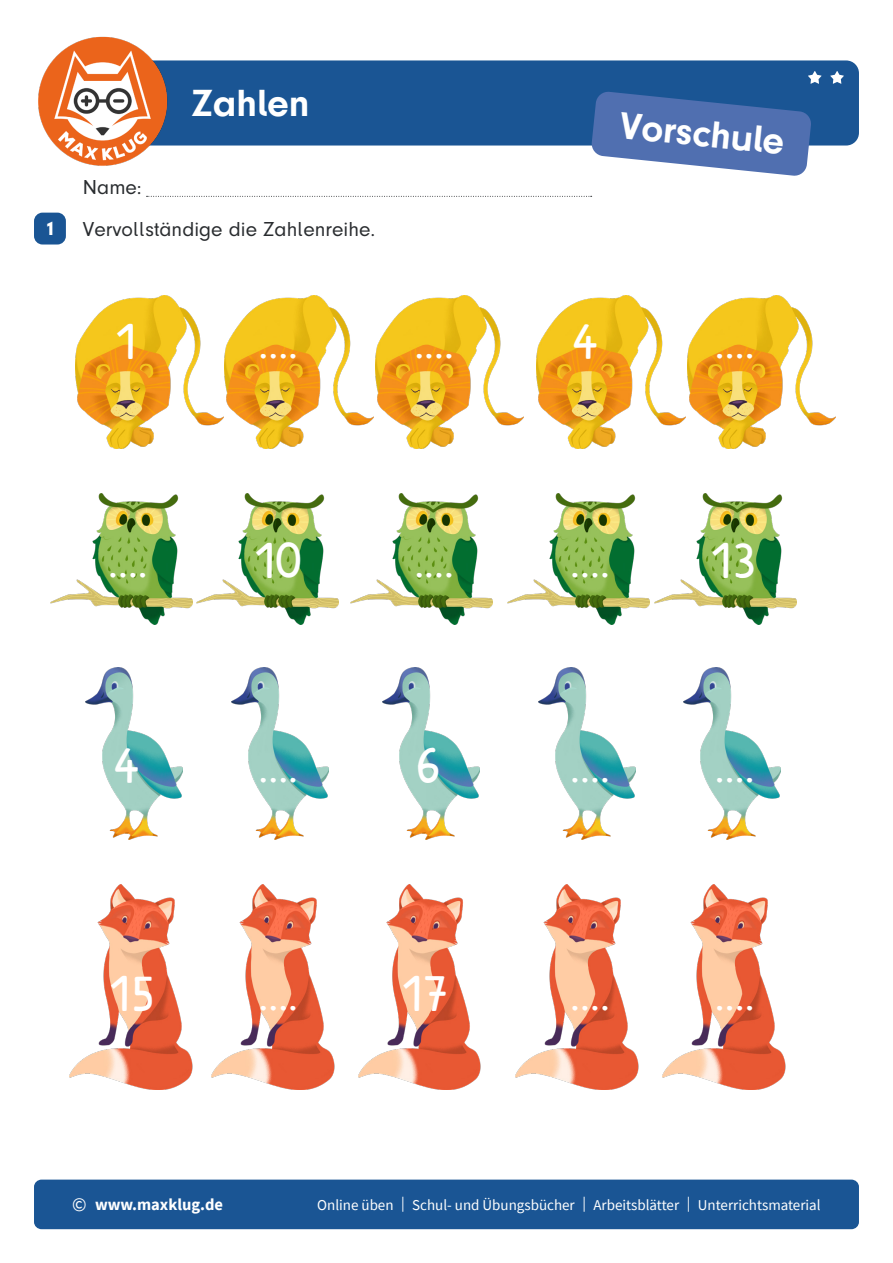
<style>
.page{position:relative;width:893px;height:1263px;background:#fff}
.page>*{position:absolute;margin:0;border:0;box-sizing:border-box;transform-origin:0 0}
.t1{font:700 45.15px "Grundschrift";letter-spacing:-.1em;color:#fff}
.t2{font:700 39px "Mk Druckschrift N";color:#fff}
.t3{font:700 38.85px "Mk Druckschrift N";color:#fff}
.t4{font:21px "Mk Druckschrift N";color:#292c2f}
.t5{font:19.5px "Mk Druckschrift N bl";color:#fff}
.t6{font:700 16.5px "Source Sans Pro";color:#fff}
.t7{font:15px "Source Sans Pro";color:#fff}
.s1{font-weight:400;font-size:19.5px}
</style>
<div class="page">
<div style="left:170px;top:60px;width:689px;height:86px;background:#1a5594"></div>
<svg style="left:591px;top:91px;width:221px;height:85px;background:#5e7db6"></svg>
<img style="left:38px;top:36px;width:132px;height:130px">
<div style="left:34px;top:1179px;width:825px;height:50px;background:#1a5594;border-radius:7px"></div>
<svg style="left:830px;top:71px;width:14px;height:13px"></svg>
<svg style="left:808px;top:71px;width:13px;height:13px"></svg>
<svg style="left:147px;top:196px;width:445px;height:1px"></svg>
<div style="left:34px;top:213px;width:32px;height:31px;background:#1a5594;border-radius:9px"></div>
<img style="left:75px;top:295px;width:298px;height:153px">
<img style="left:537px;top:295px;width:148px;height:153px">
<img style="left:375px;top:295px;width:149px;height:153px">
<img style="left:687px;top:295px;width:149px;height:153px">
<img style="left:51px;top:493px;width:142px;height:131px">
<img style="left:197px;top:493px;width:142px;height:131px">
<img style="left:350px;top:493px;width:143px;height:131px">
<img style="left:654px;top:493px;width:143px;height:131px">
<img style="left:507px;top:493px;width:143px;height:131px">
<img style="left:85px;top:667px;width:97px;height:173px">
<img style="left:231px;top:667px;width:98px;height:173px">
<img style="left:382px;top:667px;width:98px;height:173px">
<img style="left:538px;top:667px;width:98px;height:173px">
<img style="left:683px;top:667px;width:98px;height:173px">
<img style="left:70px;top:885px;width:123px;height:204px">
<img style="left:211px;top:885px;width:124px;height:204px">
<img style="left:516px;top:885px;width:123px;height:204px">
<img style="left:358px;top:885px;width:123px;height:204px">
<img style="left:663px;top:885px;width:123px;height:204px">
<h2 class="t2" style="left:191px;top:82px;width:120px">Zahlen</h2>
<h3 class="t3" style="left:622px;top:103px;width:167px;rotate:6deg">Vorschule</h3>
<p class="t4" style="left:83px;top:176px;width:60px">Name:</p>
<p class="t5" style="left:45px;top:217px;width:11px">1</p>
<p class="t4" style="left:83px;top:218px;width:294px">Vervollständige die Zahlenreihe.</p>
<p class="t1" style="left:115px;top:315px;width:29px">1</p>
<p class="t1" style="left:257px;top:315px;width:46px">....</p>
<p class="t1" style="left:412px;top:315px;width:46px">....</p>
<p class="t1" style="left:574px;top:315px;width:29px">4</p>
<p class="t1" style="left:713px;top:315px;width:46px">....</p>
<p class="t1" style="left:106px;top:534px;width:46px">....</p>
<p class="t1" style="left:254px;top:534px;width:51px">10</p>
<p class="t1" style="left:412px;top:534px;width:46px">....</p>
<p class="t1" style="left:568px;top:534px;width:46px">....</p>
<p class="t1" style="left:710px;top:534px;width:51px">13</p>
<p class="t1" style="left:115px;top:739px;width:29px">4</p>
<p class="t1" style="left:257px;top:739px;width:46px">....</p>
<p class="t1" style="left:417px;top:739px;width:29px">6</p>
<p class="t1" style="left:568px;top:739px;width:46px">....</p>
<p class="t1" style="left:713px;top:739px;width:46px">....</p>
<p class="t1" style="left:109px;top:967px;width:51px">15</p>
<p class="t1" style="left:257px;top:967px;width:46px">....</p>
<p class="t1" style="left:401px;top:967px;width:51px">17</p>
<p class="t1" style="left:568px;top:967px;width:46px">....</p>
<p class="t1" style="left:713px;top:967px;width:46px">....</p>
<p class="t6" style="left:72px;top:1193px;width:152px"><span class="s1">©</span> www.maxklug.de</p>
<p class="t7" style="left:317px;top:1195px;width:505px">Online üben | Schul- und Übungsbücher | Arbeitsblätter | Unterrichtsmaterial</p>
</div>
